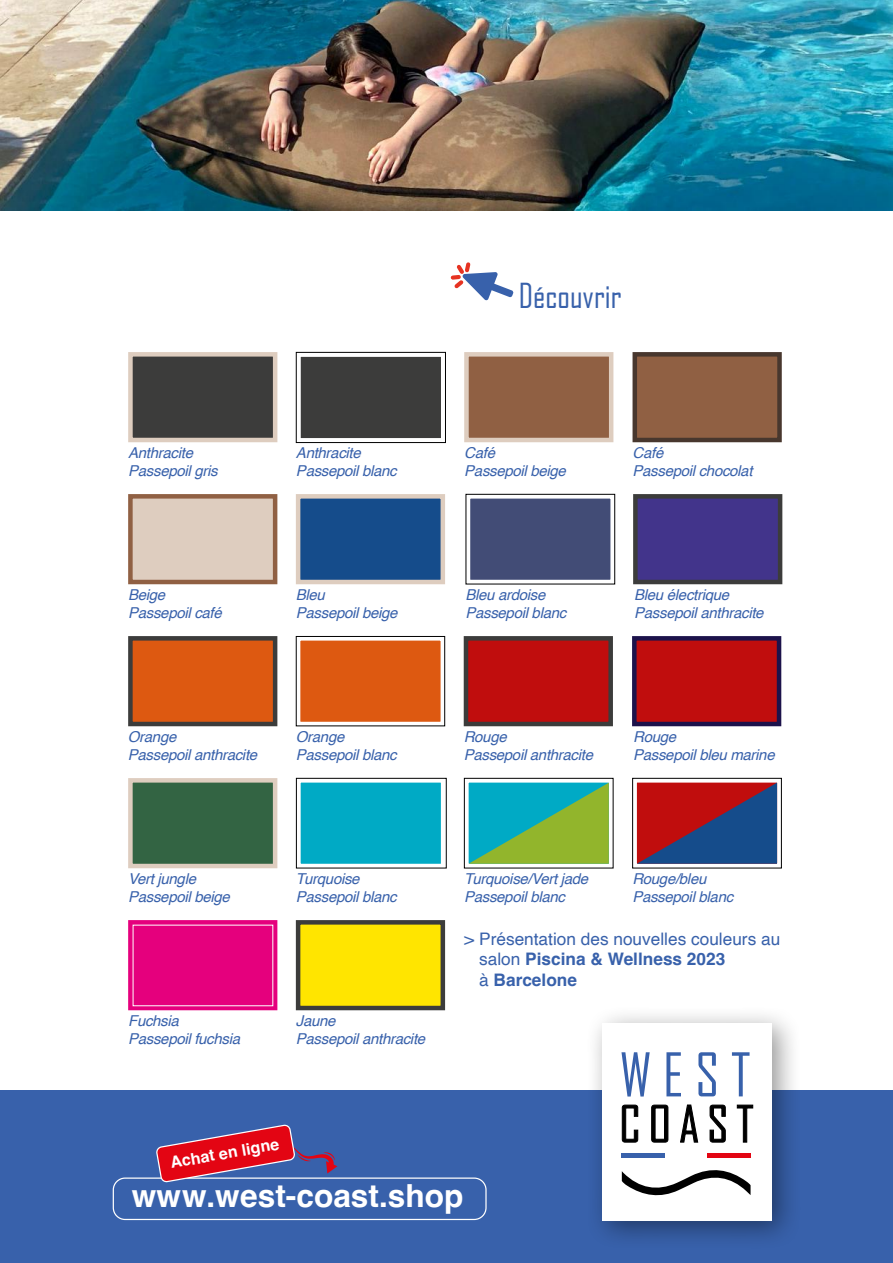
<style>
.page{position:relative;width:893px;height:1263px;background:#fff}
.page>*{position:absolute;margin:0;border:0;box-sizing:border-box;transform-origin:0 0}
.t1{font:33px "Agency FB";color:#3861ab}
.t2{font:700 31.65px "Helvetica";color:#fff}
.t3{font:17.25px/20.7px "Helvetica";color:#3861ab}
.t4{font:700 16.05px "Helvetica";color:#fff}
.t5{font:italic 15px/18px "Helvetica";letter-spacing:-.02em;color:#3861ab}
.s1{font-weight:700}
</style>
<div class="page">
<svg style="left:450px;top:262px;width:64px;height:39px"></svg>
<div style="left:0;top:1091px;width:893px;height:172px;background:#3861ab"></div>
<img style="left:0;top:0;width:893px;height:210px">
<div style="left:585px;top:1005px;width:217px;height:245px;background:#000;opacity:.41"></div>
<div style="left:602px;top:1023px;width:170px;height:197px;background:#fff"></div>
<div style="left:621px;top:1153px;width:44px;height:5px;background:#3861ab"></div>
<div style="left:707px;top:1153px;width:44px;height:5px;background:#e30513"></div>
<svg style="left:621px;top:1052px;width:29px;height:44px"></svg>
<svg style="left:666px;top:1052px;width:15px;height:44px"></svg>
<svg style="left:698px;top:1052px;width:18px;height:44px"></svg>
<svg style="left:732px;top:1052px;width:17px;height:44px"></svg>
<svg style="left:622px;top:1170px;width:128px;height:26px"></svg>
<svg style="left:622px;top:1104px;width:16px;height:39px"></svg>
<svg style="left:651px;top:1104px;width:17px;height:39px"></svg>
<svg style="left:680px;top:1104px;width:18px;height:39px"></svg>
<svg style="left:709px;top:1104px;width:17px;height:39px"></svg>
<svg style="left:737px;top:1104px;width:16px;height:39px"></svg>
<div style="left:113px;top:1177px;width:374px;height:43px;border:1px solid #fff;border-radius:12px"></div>
<svg style="left:155px;top:1124px;width:182px;height:59px"></svg>
<div style="left:128px;top:352px;width:149px;height:90px;background:#3c3c3b;border:4px solid #decdbf"></div>
<svg style="left:636px;top:782px;width:142px;height:82px"></svg>
<div style="left:296px;top:920px;width:149px;height:90px;background:#ffe500;border:4px solid #3c3c3b"></div>
<div style="left:632px;top:636px;width:149px;height:90px;background:#c00d0d;border:4px solid #1c124b"></div>
<div style="left:633px;top:494px;width:149px;height:90px;background:#42348b;border:4px solid #3c3c3b"></div>
<div style="left:464px;top:352px;width:149px;height:90px;background:#906043;border:4px solid #decdbf"></div>
<div style="left:296px;top:352px;width:149px;height:91px;background:#3c3c3b;border:4px solid #fff"></div>
<div style="left:466px;top:494px;width:149px;height:90px;background:#424c76;border:4px solid #fff"></div>
<div style="left:128px;top:636px;width:149px;height:90px;background:#dd5911;border:4px solid #3c3c3b"></div>
<div style="left:296px;top:778px;width:149px;height:90px;background:#00aac5;border:4px solid #fff"></div>
<div style="left:128px;top:494px;width:149px;height:90px;background:#decdbf;border:4px solid #906043"></div>
<div style="left:632px;top:352px;width:150px;height:90px;background:#906043;border:4px solid #48372e"></div>
<div style="left:296px;top:636px;width:149px;height:90px;background:#dd5911;border:4px solid #fff"></div>
<div style="left:296px;top:494px;width:149px;height:90px;background:#154c8b;border:4px solid #decdbf"></div>
<div style="left:128px;top:920px;width:149px;height:90px;background:#e5007d;border:4px solid #e5007d"></div>
<div style="left:464px;top:636px;width:149px;height:90px;background:#c00d0d;border:4px solid #3c3c3b"></div>
<div style="left:128px;top:778px;width:149px;height:90px;background:#336443;border:4px solid #decdbf"></div>
<div style="left:632px;top:778px;width:150px;height:90px;border:1px solid #000"></div>
<div style="left:464px;top:778px;width:149px;height:90px;border:1px solid #000"></div>
<svg style="left:637px;top:783px;width:140px;height:81px"></svg>
<svg style="left:469px;top:783px;width:140px;height:81px"></svg>
<div style="left:466px;top:494px;width:149px;height:90px;border:1px solid #000"></div>
<div style="left:296px;top:636px;width:149px;height:90px;border:1px solid #000"></div>
<div style="left:296px;top:778px;width:150px;height:90px;border:1px solid #000"></div>
<div style="left:296px;top:352px;width:150px;height:91px;border:1px solid #000"></div>
<h1 class="t1" style="left:519px;top:276px;width:104px">Découvrir</h1>
<p class="t5" style="left:128px;top:444px;width:91px">Anthracite<br>Passepoil gris</p>
<p class="t5" style="left:296px;top:444px;width:102px">Anthracite<br>Passepoil blanc</p>
<p class="t5" style="left:464px;top:444px;width:103px">Café<br>Passepoil beige</p>
<p class="t5" style="left:633px;top:444px;width:121px">Café<br>Passepoil chocolat</p>
<p class="t5" style="left:128px;top:586px;width:95px">Beige<br>Passepoil café</p>
<p class="t5" style="left:296px;top:586px;width:103px">Bleu<br>Passepoil beige</p>
<p class="t5" style="left:465px;top:586px;width:102px">Bleu ardoise<br>Passepoil blanc</p>
<p class="t5" style="left:634px;top:586px;width:131px">Bleu électrique<br>Passepoil anthracite</p>
<p class="t5" style="left:128px;top:728px;width:131px">Orange<br>Passepoil anthracite</p>
<p class="t5" style="left:296px;top:728px;width:102px">Orange<br>Passepoil blanc</p>
<p class="t5" style="left:464px;top:728px;width:131px">Rouge<br>Passepoil anthracite</p>
<p class="t5" style="left:633px;top:728px;width:143px">Rouge<br>Passepoil bleu marine</p>
<p class="t5" style="left:128px;top:870px;width:103px">Vert jungle<br>Passepoil beige</p>
<p class="t5" style="left:296px;top:870px;width:102px">Turquoise<br>Passepoil blanc</p>
<p class="t5" style="left:128px;top:1012px;width:113px">Fuchsia<br>Passepoil fuchsia</p>
<p class="t5" style="left:296px;top:1012px;width:131px">Jaune<br>Passepoil anthracite</p>
<p class="t4" style="left:169px;top:1153px;width:112px;rotate:-10deg">Achat en ligne</p>
<p class="t5" style="left:464px;top:870px;width:126px">Turquoise/Vert jade<br>Passepoil blanc</p>
<p class="t5" style="left:632px;top:870px;width:102px">Rouge/bleu<br>Passepoil blanc</p>
<p class="t3" style="left:479px;top:929px;width:303px;text-indent:-15px">&gt; Présentation des nouvelles couleurs au salon <span class="s1">Piscina &amp; Wellness 2023<br></span>à <span class="s1">Barcelone</span></p>
<h2 class="t2" style="left:132px;top:1177px;width:333px">www.west-coast.shop</h2>
</div>
